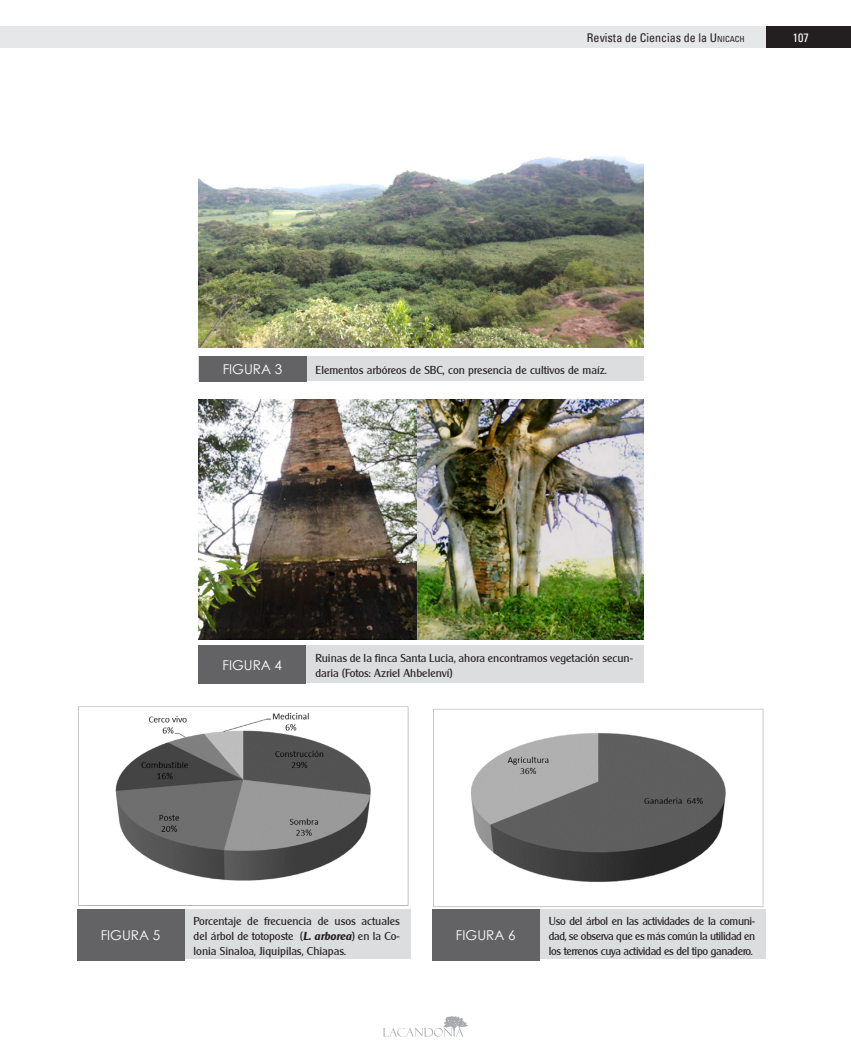
<style>
.page{position:relative;width:851px;height:1063px;background:#fff}
.page>*{position:absolute;margin:0;border:0;box-sizing:border-box;transform-origin:0 0}
.FIG1{font:13.5px "Century Gothic";color:#fff}
.t1{font:condensed 12px "Univers";color:#231f20}
.t2{font:condensed 12px "Univers";color:#fff}
.FIG2{font:11.25px/15px "Clarity Gothic SF";color:#231f20;text-align:justify}
.s1{font-style:inherit}
.s2{font-size:8.4px}
.s3{font-family:"Clarity Gothic SF Bold";font-style:italic}
</style>
<div class="page">
<div style="left:0;top:27px;width:850px;height:21px;background:#e6e7e9"></div>
<div style="left:765px;top:27px;width:85px;height:21px;background:#231f20"></div>
<svg style="left:383px;top:1016px;width:85px;height:21px"></svg>
<img style="left:199px;top:155px;width:444px;height:192px">
<img style="left:199px;top:400px;width:444px;height:239px">
<img style="left:78px;top:706px;width:331px;height:200px">
<img style="left:433px;top:708px;width:331px;height:199px">
<div style="left:198px;top:356px;width:445px;height:25px;background:#dcdddf"></div>
<div style="left:198px;top:356px;width:108px;height:26px;background:#636366"></div>
<div style="left:198px;top:646px;width:445px;height:37px;background:#dcdddf"></div>
<div style="left:198px;top:646px;width:108px;height:38px;background:#636366"></div>
<div style="left:77px;top:910px;width:333px;height:49px;background:#dcdddf"></div>
<div style="left:77px;top:910px;width:107px;height:51px;background:#636366"></div>
<div style="left:432px;top:910px;width:333px;height:49px;background:#dcdddf"></div>
<div style="left:432px;top:910px;width:107px;height:51px;background:#636366"></div>
<p class="t1" style="left:587px;top:29px;width:159px">Revista de Ciencias de la <span class="s1">U</span><span class="s2">NICACH</span></p>
<p class="t2" style="left:792px;top:29px;width:17px">107</p>
<p class="FIG1" style="left:223px;top:360px;width:61px">FIGURA 3</p>
<p class="FIG2" style="left:315px;top:362px;width:292px">Elementos arbóreos de SBC, con presencia de cultivos de maíz.</p>
<p class="FIG1" style="left:222px;top:656px;width:61px">FIGURA 4</p>
<p class="FIG2" style="left:315px;top:651px;width:319px">Ruinas de la finca Santa Lucia, ahora encontramos vegetación secun&shy;daria (Fotos: Azriel Ahbelenví)</p>
<p class="FIG1" style="left:101px;top:926px;width:61px">FIGURA 5</p>
<p class="FIG2" style="left:193px;top:913px;width:208px">Porcentaje de frecuencia de usos actuales del árbol de totoposte (<span class="s3">L. arborea</span>) en la Co&shy;lonia Sinaloa, Jiquipilas, Chiapas.</p>
<p class="FIG1" style="left:456px;top:926px;width:61px">FIGURA 6</p>
<p class="FIG2" style="left:549px;top:913px;width:208px">Uso del árbol en las actividades de la comuni&shy;dad, se observa que es más común la utilidad en los terrenos cuya actividad es del tipo ganadero.</p>
</div>
